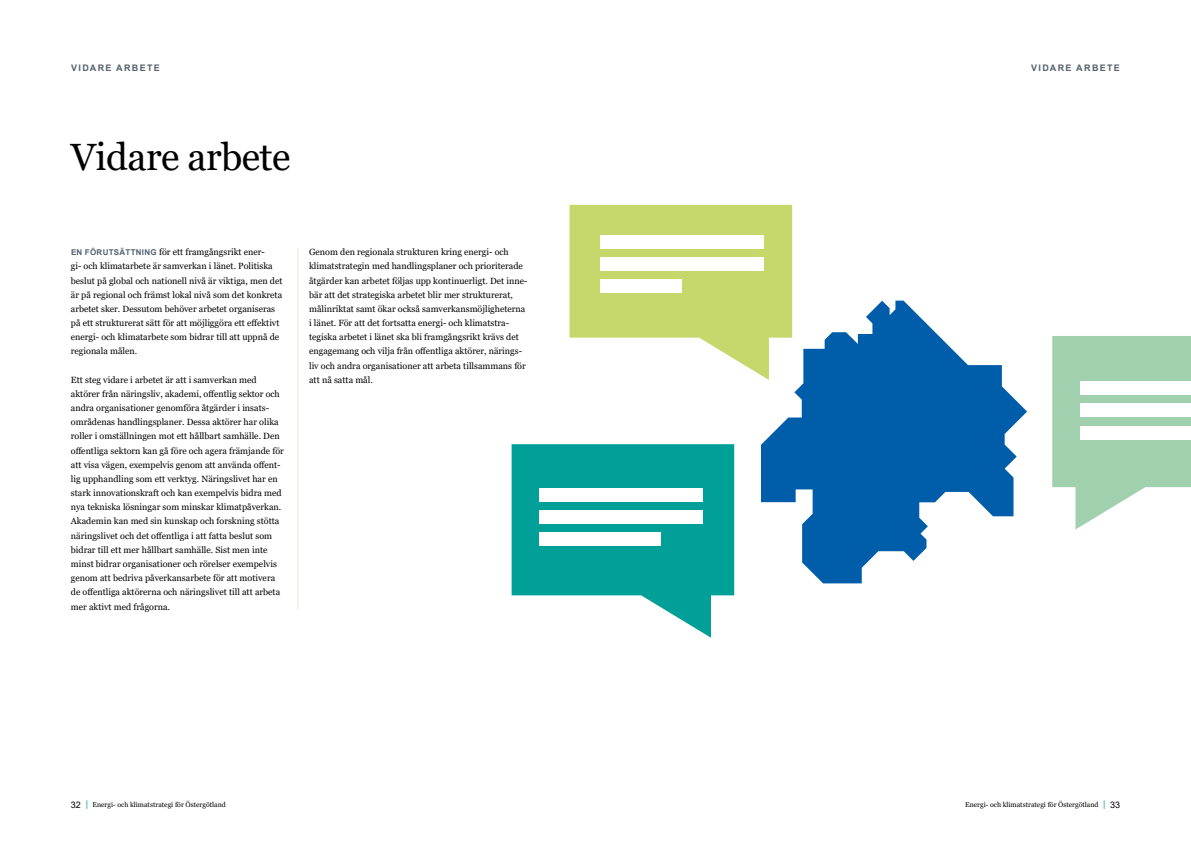
<style>
.page{position:relative;width:1191px;height:842px;background:#fff}
.page>*{position:absolute;margin:0;border:0;box-sizing:border-box;transform-origin:0 0}
.Huvudrubrik{font:38px "Georgia";letter-spacing:-.015em;color:#000}
.Löptext__normal{font:9px/14.2px "Georgia";color:#000}
.Mellanrubrik{font:700 9px "Arial";letter-spacing:.15em;color:#54616c}
.Pagina{font:7px "Georgia";color:#000}
.s1{font-family:"Arial";font-weight:700;font-size:8px;color:#54616c}
.s2{font-family:"Arial";font-size:9px}
.s3{font-family:"Arial";font-size:9px;color:#009f98}
</style>
<div class="page">
<svg style="left:761px;top:301px;width:266px;height:282px;fill:#005da9"></svg>
<svg style="left:511px;top:444px;width:223px;height:194px;fill:#009f98"></svg>
<div style="left:539px;top:533px;width:122px;height:13px;background:#fff"></div>
<div style="left:539px;top:510px;width:164px;height:13px;background:#fff"></div>
<div style="left:539px;top:488px;width:164px;height:13px;background:#fff"></div>
<svg style="left:1052px;top:336px;width:139px;height:193px"></svg>
<div style="left:1080px;top:426px;width:111px;height:13px;background:#fff"></div>
<div style="left:1080px;top:403px;width:111px;height:14px;background:#fff"></div>
<div style="left:1080px;top:382px;width:111px;height:13px;background:#fff"></div>
<svg style="left:569px;top:205px;width:223px;height:175px"></svg>
<div style="left:600px;top:280px;width:82px;height:13px;background:#fff"></div>
<div style="left:600px;top:257px;width:164px;height:13px;background:#fff"></div>
<div style="left:600px;top:235px;width:164px;height:14px;background:#fff"></div>
<hr style="left:298px;top:248px;width:1px;height:362px;background:#ebe6d6">
<p class="Mellanrubrik" style="left:71px;top:61px;width:90px">VIDARE ARBETE</p>
<p class="Mellanrubrik" style="left:1031px;top:61px;width:90px">VIDARE ARBETE</p>
<p class="Huvudrubrik" style="left:71px;top:134px;width:221px">Vidare arbete</p>
<p class="Löptext__normal" style="left:71px;top:245px;width:213px"><span class="s1">EN FÖRUTSÄTTNING</span> för ett framgångsrikt ener-<br>gi- och klimatarbete är samverkan i länet. Politiska beslut på global och nationell nivå är viktiga, men det är på regional och främst lokal nivå som det konkreta arbetet sker. Dessutom behöver arbetet organiseras på ett strukturerat sätt för att möjliggöra ett effektivt energi- och klimatarbete som bidrar till att uppnå de regionala målen.</p>
<p class="Löptext__normal" style="left:71px;top:373px;width:214px">Ett steg vidare i arbetet är att i samverkan med aktörer från näringsliv, akademi, offentlig sektor och andra organisationer genomföra åtgärder i insats&shy;områdenas handlingsplaner. Dessa aktörer har olika roller i omställningen mot ett hållbart samhälle. Den offentliga sektorn kan gå före och agera främjande för att visa vägen, exempelvis genom att använda offent&shy;lig upphandling som ett verktyg. Näringslivet har en stark innovationskraft och kan exempelvis bidra med nya tekniska lösningar som minskar klimatpåverkan.<br>Akademin kan med sin kunskap och forskning stötta näringslivet och det offentliga i att fatta beslut som bidrar till ett mer hållbart samhälle. Sist men inte minst bidrar organisationer och rörelser exempelvis genom att bedriva påverkansarbete för att motivera de offentliga aktörerna och näringslivet till att arbeta mer aktivt med frågorna.</p>
<p class="Löptext__normal" style="left:309px;top:245px;width:201px">Genom den regionala strukturen kring energi- och</p>
<p class="Löptext__normal" style="left:309px;top:259px;width:220px">klimatstrategin med handlingsplaner och prioriterade åtgärder kan arbetet följas upp kontinuerligt. Det inne&shy;bär att det strategiska arbetet blir mer strukturerat, målinriktat samt ökar också samverkansmöjligheterna i länet. För att det fortsatta energi- och klimatstra&shy;tegiska arbetet i länet ska bli framgångsrikt krävs det engagemang och vilja från offentliga aktörer, närings&shy;liv och andra organisationer att arbeta tillsammans för att nå satta mål.</p>
<p class="Pagina" style="left:71px;top:800px;width:157px"><span class="s2">32</span> <span class="s3">|</span> Energi- och klimatstrategi för Östergötland</p>
<p class="Pagina" style="left:965px;top:800px;width:156px">Energi- och klimatstrategi för Östergötland <span class="s3">|</span> <span class="s2">33</span></p>
</div>
